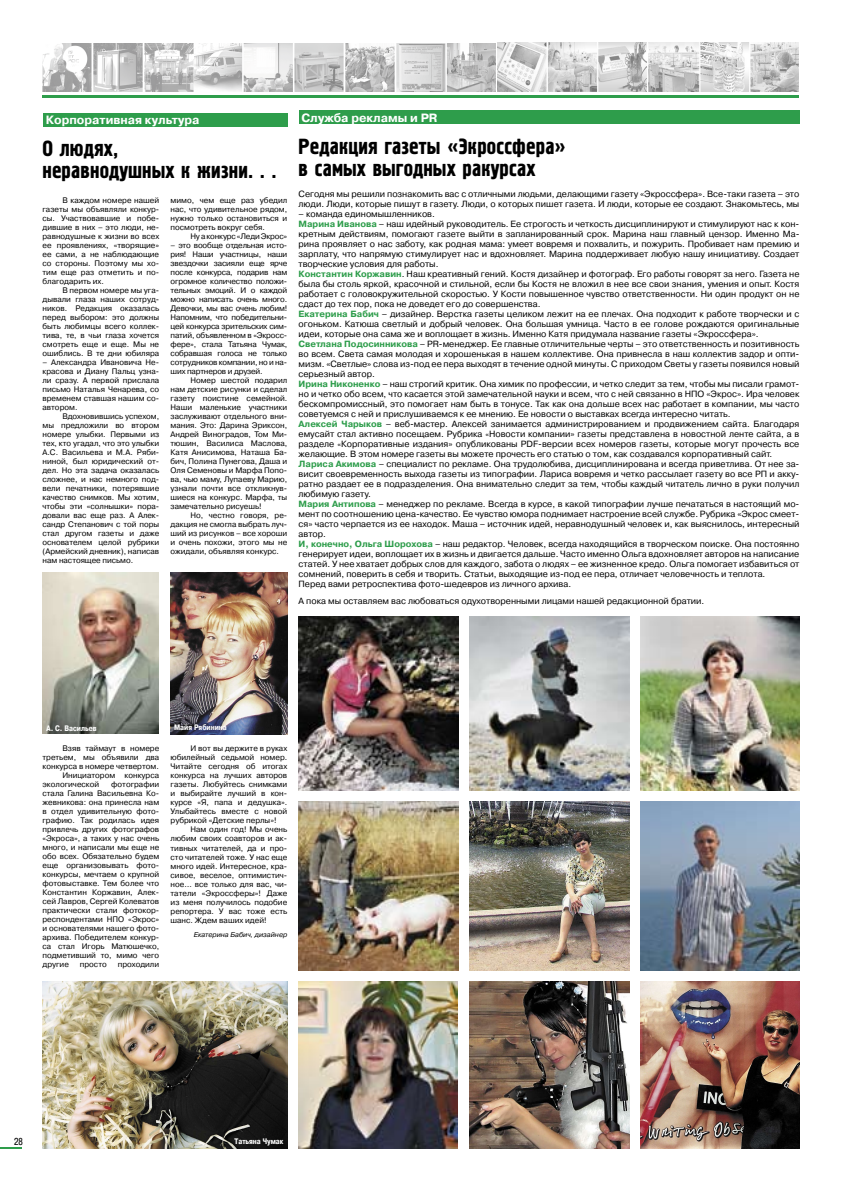
<style>
.page{position:relative;width:842px;height:1191px;background:#fff}
.page>*{position:absolute;margin:0;border:0;box-sizing:border-box;transform-origin:0 0}
.t1{font:22px/22px "Pollock 1 C";color:#000}
.t2{font:700 12px "Pragmatica C";color:#fff}
.t3{font:10px "Pragmatica Cond C";color:#000}
.t4{font:9px/10px "Pragmatica C";color:#000}
.t5{font:8px/9px "Pragmatica C";color:#000;text-align:justify}
.t6{font:700 8px "Pragmatica Cond C";color:#fff}
.t7{font:8px "Pragmatica C";letter-spacing:-.02em;color:#000}
.t8{font:italic 7px "Pragmatica C";color:#000}
.s1{font-weight:700;color:#2e9d4b}
.s2{font-size:8px}
</style>
<div class="page">
<hr style="left:287px;top:95px;width:268px;height:3px;background:#2e9d4b">
<hr style="left:42px;top:95px;width:256px;height:3px;background:#2e9d4b">
<hr style="left:543px;top:95px;width:256px;height:3px;background:#2e9d4b">
<img style="left:497px;top:43px;width:301px;height:48px">
<img style="left:42px;top:43px;width:453px;height:49px">
<svg style="left:0;top:1147px;width:21px;height:1px"></svg>
<div style="left:43px;top:113px;width:244px;height:14px;background:#2e9d4b"></div>
<img style="left:171px;top:572px;width:116px;height:162px">
<img style="left:43px;top:572px;width:116px;height:162px">
<div style="left:299px;top:110px;width:500px;height:14px;background:#2e9d4b"></div>
<img style="left:43px;top:981px;width:244px;height:167px">
<img style="left:641px;top:981px;width:158px;height:167px">
<img style="left:299px;top:801px;width:159px;height:169px">
<img style="left:641px;top:616px;width:158px;height:174px">
<img style="left:469px;top:617px;width:160px;height:173px">
<img style="left:469px;top:801px;width:160px;height:169px">
<img style="left:641px;top:801px;width:158px;height:169px">
<img style="left:299px;top:616px;width:159px;height:174px">
<img style="left:299px;top:981px;width:159px;height:167px">
<img style="left:469px;top:981px;width:160px;height:167px">
<h2 class="t2" style="left:46px;top:113px;width:155px">Корпоративная культура</h2>
<h1 class="t1" style="left:43px;top:138px;width:236px">О людях,<br>неравнодушных к жизни. . .</h1>
<p class="t5" style="left:43px;top:195px;width:118px;text-indent:20px">В каждом номере нашей газеты мы объявляли конкур&shy;сы. Участвовавшие и побе&shy;дившие в них – это люди, не&shy;равнодушные к жизни во всех ее проявлениях, «творящие» ее сами, а не наблюдающие со стороны. Поэтому мы хо&shy;тим еще раз отметить и по&shy;благодарить их.</p>
<p class="t5" style="left:43px;top:285px;width:118px;text-indent:20px">В первом номере мы уга&shy;дывали глаза наших сотруд&shy;ников. Редакция оказалась перед выбором: это должны быть любимцы всего коллек&shy;тива, те, в чьи глаза хочется смотреть еще и еще. Мы не ошиблись. В те дни юбиляра</p>
<p class="t5" style="left:43px;top:357px;width:118px">– Александра Ивановича Не&shy;красова и Диану Пальц узна&shy;ли сразу. А первой прислала письмо Наталья Ченарева, со временем ставшая нашим со&shy;автором.</p>
<p class="t5" style="left:43px;top:411px;width:118px;text-indent:20px">Вдохновившись успехом, мы предложили во втором номере улыбки. Первыми из тех, кто угадал, что это улыбки А.С. Васильева и М.А. Ряби&shy;ниной, был юридический от&shy;дел. Но эта задача оказалась сложнее, и нас немного под&shy;вели печатники, потерявшие качество снимков. Мы хотим, чтобы эти «солнышки» пора&shy;довали вас еще раз. А Алек&shy;сандр Степанович с той поры стал другом газеты и даже основателем целой рубрики (Армейский дневник), написав нам настоящее письмо.</p>
<p class="t5" style="left:171px;top:196px;width:118px">мимо, чем еще раз убедил нас, что удивительное рядом, нужно только остановиться и посмотреть вокруг себя.</p>
<p class="t7" style="left:190px;top:232px;width:98px">Ну а конкурс «Леди Экрос»</p>
<p class="t5" style="left:171px;top:241px;width:118px">– это вообще отдельная исто&shy;рия! Наши участницы, наши звездочки засияли еще ярче после конкурса, подарив нам огромное количество положи&shy;тельных эмоций. И о каждой можно написать очень много.<br>Девочки, мы вас очень любим!<br>Напомним, что победительни&shy;цей конкурса зрительских сим&shy;патий, объявленном в «Экросс&shy;фере», стала Татьяна Чумак, собравшая голоса не только сотрудников компании, но и на&shy;ших партнеров и друзей.</p>
<p class="t5" style="left:171px;top:376px;width:118px;text-indent:20px">Номер шестой подарил нам детские рисунки и сделал газету поистине семейной.<br>Наши маленькие участники заслуживают отдельного вни&shy;мания. Это: Дарина Эриксон, Андрей Виноградов, Том Ми&shy;тюшин, Василиса Маслова, Катя Анисимова, Наташа Ба&shy;бич, Полина Пунегова, Даша и Оля Семеновы и Марфа Попо&shy;ва, чью маму, Лупаеву Марию, узнали почти все откликнув&shy;шиеся на конкурс. Марфа, ты замечательно рисуешь!</p>
<p class="t5" style="left:171px;top:511px;width:118px;text-indent:20px">Но, честно говоря, ре&shy;дакция не смогла выбрать луч&shy;ший из рисунков – все хороши и очень похожи, этого мы не ожидали, объявляя конкурс.</p>
<h2 class="t2" style="left:301px;top:111px;width:138px">Служба рекламы и PR</h2>
<h1 class="t1" style="left:299px;top:137px;width:269px">Редакция газеты «Экроссфера» в самых выгодных ракурсах</h1>
<p class="t4" style="left:299px;top:189px;width:502px">Сегодня мы решили познакомить вас с отличными людьми, делающими газету «Экроссфера». Все-таки газета – это люди. Люди, которые пишут в газету. Люди, о которых пишет газета. И люди, которые ее создают. Знакомьтесь, мы</p>
<p class="t4" style="left:299px;top:209px;width:502px">– команда единомышленников.<br><span class="s1">Марина Иванова</span> – наш идейный руководитель. Ее строгость и четкость дисциплинируют и стимулируют нас к кон&shy;кретным действиям, помогают газете выйти в запланированный срок. Марина наш главный цензор. Именно Ма&shy;рина проявляет о нас заботу, как родная мама: умеет вовремя и похвалить, и пожурить. Пробивает нам премию и зарплату, что напрямую стимулирует нас и вдохновляет. Марина поддерживает любую нашу инициативу. Создает творческие условия для работы.<br><span class="s1">Константин Коржавин</span>. Наш креативный гений. Костя дизайнер и фотограф. Его работы говорят за него. Газета не была бы столь яркой, красочной и стильной, если бы Костя не вложил в нее все свои знания, умения и опыт. Костя работает с головокружительной скоростью. У Кости повышенное чувство ответственности. Ни один продукт он не сдаст до тех пор, пока не доведет его до совершенства.<br><span class="s1">Екатерина Бабич</span> – дизайнер. Верстка газеты целиком лежит на ее плечах. Она подходит к работе творчески и с огоньком. Катюша светлый и добрый человек. Она большая умница. Часто в ее голове рождаются оригинальные идеи, которые она сама же и воплощает в жизнь. Именно Катя придумала название газеты «Экроссфера».<br><span class="s1">Светлана Подосинникова</span> – PR-менеджер. Ее главные отличительные черты – это ответственность и позитивность во всем. Света самая молодая и хорошенькая в нашем коллективе. Она привнесла в наш коллектив задор и опти&shy;мизм. «Светлые» слова из-под ее пера выходят в течение одной минуты. С приходом Светы у газеты появился новый серьезный автор.<br><span class="s1">Ирина Никоненко</span> – наш строгий критик. Она химик по профессии, и четко следит за тем, чтобы мы писали грамот&shy;но и четко обо всем, что касается этой замечательной науки и всем, что с ней связанно в НПО «Экрос». Ира человек бескомпромиссный, это помогает нам быть в тонусе. Так как она дольше всех нас работает в компании, мы часто советуемся с ней и прислушиваемся к ее мнению. Ее новости о выставках всегда интересно читать.<br><span class="s1">Алексей Чарыков</span> – веб-мастер. Алексей занимается администрированием и продвижением сайта. Благодаря емусайт стал активно посещаем. Рубрика <span class="s2">«</span>Новости компании» газеты представлена в новостной ленте сайта, а в разделе <span class="s2">«</span>Корпоративные издания» опубликованы PDF-версии всех номеров газеты, которые могут прочесть все желающие. В этом номере газеты вы можете прочесть его статью о том, как создавался корпоративный сайт.<br><span class="s1">Лариса Акимова</span> – специалист по рекламе. Она трудолюбива, дисциплинирована и всегда приветлива. От нее за&shy;висит своевременность выхода газеты из типографии. Лариса вовремя и четко рассылает газету во все РП и акку&shy;ратно раздает ее в подразделения. Она внимательно следит за тем, чтобы каждый читатель лично в руки получил любимую газету.<br><span class="s1">Мария Антипова</span> – менеджер по рекламе. Всегда в курсе, в какой типографии лучше печататься в настоящий мо&shy;мент по соотношению цена-качество. Ее чувство юмора поднимает настроение всей службе. Рубрика «Экрос смеет&shy;ся» часто черпается из ее находок. Маша – источник идей, неравнодушный человек и, как выяснилось, интересный автор.<br><span class="s1">И, конечно, Ольга Шорохова</span> – наш редактор. Человек, всегда находящийся в творческом поиске. Она постоянно генерирует идеи, воплощает их в жизнь и двигается дальше. Часто именно Ольга вдохновляет авторов на написание статей. У нее хватает добрых слов для каждого, забота о людях – ее жизненное кредо. Ольга помогает избавиться от сомнений, поверить в себя и творить. Статьи, выходящие из-под ее пера, отличает человечность и теплота.<br>Перед вами ретроспектива фото-шедевров из личного архива.</p>
<p class="t4" style="left:299px;top:596px;width:407px">А пока мы оставляем вас любоваться одухотворенными лицами нашей редакционной братии.</p>
<p class="t6" style="left:47px;top:723px;width:51px">А. С. Васильев</p>
<p class="t6" style="left:174px;top:723px;width:54px">Майя Рябинина</p>
<p class="t5" style="left:62px;top:743px;width:98px">Взяв таймаут в номере</p>
<p class="t5" style="left:43px;top:752px;width:118px">третьем, мы объявили два</p>
<p class="t5" style="left:43px;top:761px;width:118px">конкурса в номере четвертом.</p>
<p class="t5" style="left:62px;top:770px;width:98px">Инициатором конкурса</p>
<p class="t5" style="left:43px;top:779px;width:58px">экологической</p>
<p class="t5" style="left:43px;top:779px;width:118px;text-indent:69px">фотографии стала Галина Васильевна Ко&shy;жевникова: она принесла нам в отдел удивительную фото&shy;графию. Так родилась идея привлечь других фотографов «Экроса», а таких у нас очень много, и написали мы еще не обо всех. Обязательно будем еще организовывать фото&shy;конкурсы, мечтаем о крупной фотовыставке. Тем более что Константин Коржавин, Алек&shy;сей Лавров, Сергей Колеватов практически стали фотокор&shy;респондентами НПО «Экрос» и основателями нашего фото&shy;архива. Победителем конкур&shy;са стал Игорь Матюшечко, подметивший то, мимо чего другие</p>
<p class="t5" style="left:80px;top:959px;width:28px">просто</p>
<p class="t5" style="left:118px;top:959px;width:43px">проходили</p>
<p class="t5" style="left:171px;top:744px;width:118px;text-indent:20px">И вот вы держите в руках юбилейный седьмой номер.<br>Читайте сегодня об итогах конкурса на лучших авторов газеты. Любуйтесь снимками и выбирайте лучший в кон&shy;курсе «Я, папа и дедушка».<br>Улыбайтесь вместе с новой рубрикой «Детские перлы»!</p>
<p class="t5" style="left:171px;top:825px;width:118px;text-indent:20px">Нам один год! Мы очень любим своих соавторов и ак&shy;тивных читателей, да и про&shy;сто читателей тоже. У нас еще много идей. Интересное, кра&shy;сивое, веселое, оптимистич&shy;ное… все только для вас, чи&shy;татели «Экроссферы»! Даже из меня получилось подобие репортера. У вас тоже есть шанс. Ждем ваших идей!</p>
<p class="t8" style="left:194px;top:930px;width:95px">Екатерина Бабич, дизайнер</p>
<p class="t3" style="left:14px;top:1135px;width:10px">28</p>
<p class="t6" style="left:235px;top:1137px;width:50px">Татьяна Чумак</p>
</div>
